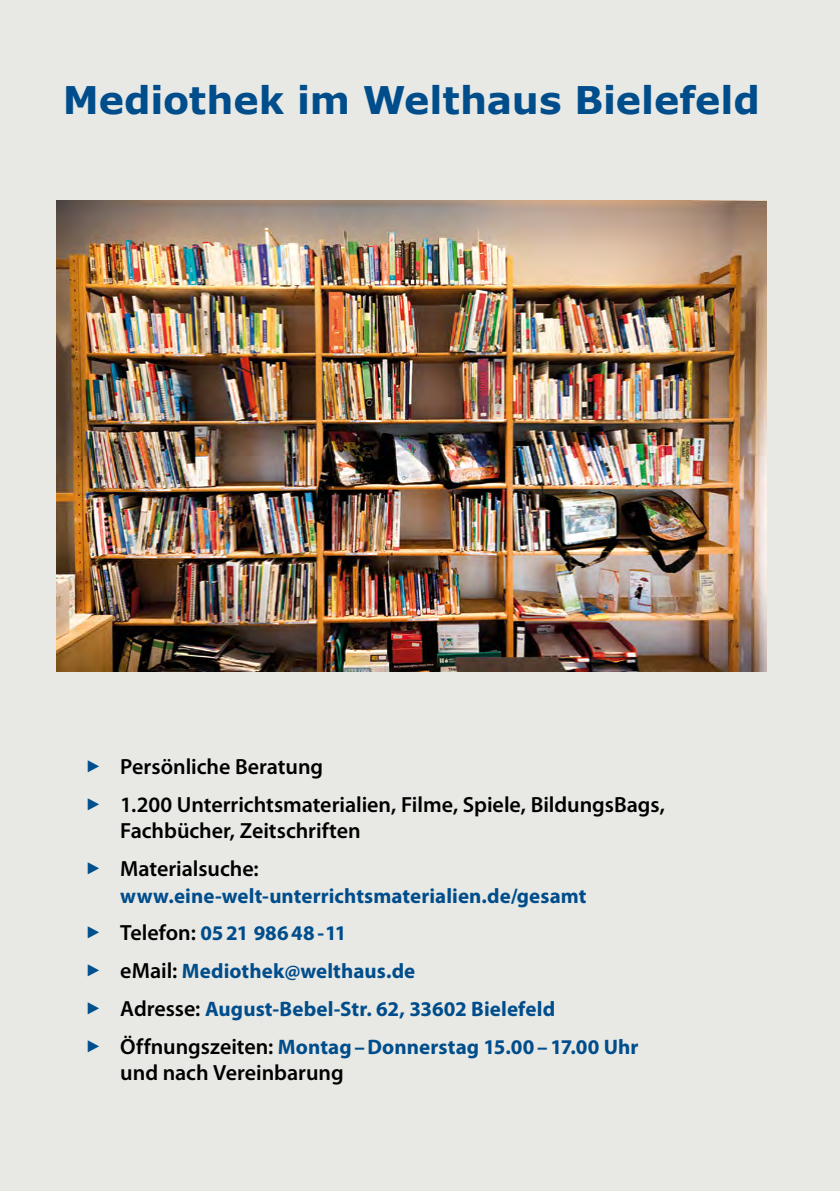
<style>
.page{position:relative;width:840px;height:1191px;background:#fff}
.page>*{position:absolute;margin:0;border:0;box-sizing:border-box;transform-origin:0 0}
.Head_1{font:700 38px "Verdana";letter-spacing:-.005em;color:#004d8c}
.t1{font:600 22px/26.4px "Myriad Pro";letter-spacing:-.005em;color:#000}
.t2{font:700 21px "Myriad Pro";letter-spacing:.005em;color:#004d8c}
.t3{font:700 20.8px "Myriad Pro";letter-spacing:.005em;color:#004d8c}
.s1{font-family:"Seravek";font-weight:700;color:#004f8e}
.s2{font-family:"Seravek";font-size:22px;color:#004f8e}
.s3{font-weight:600;font-size:22px;color:#000}
</style>
<div class="page">
<div style="left:0;top:0;width:839px;height:1191px;background:#e8e8e4"></div>
<img style="left:57px;top:200px;width:708px;height:471px">
<p class="Head_1" style="left:63px;top:76px;width:698px">Mediothek im Welthaus Bielefeld</p>
<p class="t1" style="left:86px;top:754px;width:238px"><span class="s1">ξ</span> Persönliche Beratung</p>
<p class="t1" style="left:120px;top:791px;width:546px;text-indent:-34px"><span class="s1">ξ</span> 1.200 Unterrichtsmaterialien, Filme, Spiele, BildungsBags,<br>Fachbücher, Zeitschriften</p>
<p class="t1" style="left:86px;top:856px;width:174px"><span class="s1">ξ</span> Materialsuche:</p>
<p class="t3" style="left:120px;top:884px;width:467px">www.eine-welt-unterrichtsmaterialien.de/gesamt</p>
<p class="t3" style="left:86px;top:921px;width:261px"><span class="s2">ξ</span> <span class="s3">Telefon:</span> 0521 98648-11</p>
<p class="t3" style="left:86px;top:959px;width:330px"><span class="s2">ξ</span> <span class="s3">eMail:</span> Mediothek@welthaus.de</p>
<p class="t2" style="left:86px;top:997px;width:470px"><span class="s2">ξ</span> <span class="s3">Adresse:</span> August-Bebel-Str. 62, 33602 Bielefeld</p>
<p class="t2" style="left:86px;top:1034px;width:553px"><span class="s2">ξ</span> <span class="s3">Öffnungszeiten:</span> Montag–Donnerstag 15.00–17.00 Uhr</p>
<p class="t1" style="left:120px;top:1059px;width:225px">und nach Vereinbarung</p>
</div>
